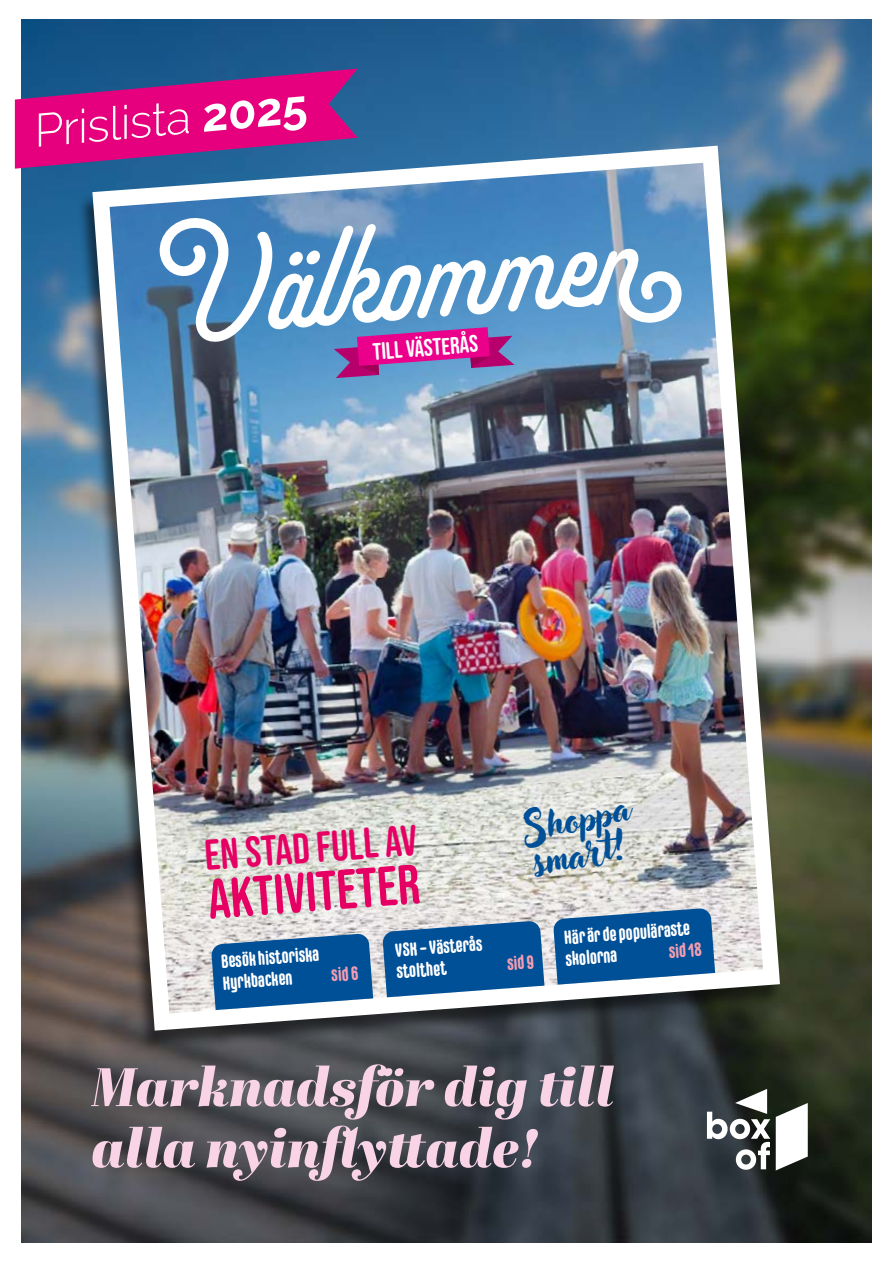
<style>
.page{position:relative;width:893px;height:1263px;background:#fff}
.page>*{position:absolute;margin:0;border:0;box-sizing:border-box;transform-origin:0 0}
.t1{font:700 150.75px "Selfie Neue Round";color:#fff}
.t2{font:55.8px "Bebas Neue Rounded";color:#e60064}
.t3{font:italic 54px/61.2px "Abril Fatface";color:#f9d3e6}
.t4{font:300 46.35px "Raleway";color:#fff}
.t5{font:43.05px "Bebas Neue Rounded";color:#e60064}
.t6{font:39.45px/35.5px "Adlery Pro";color:#005098}
.t7{font:23.85px "Bebas Neue Rounded";color:#fff}
.t8{font:700 18.9px/21.8px "Carl Marx";color:#fff}
.t9{font:700 18.9px "Carl Marx";color:#f39db0}
.s1{font-weight:700}
</style>
<div class="page">
<img style="left:22px;top:19px;width:849px;height:1224px">
<svg style="left:15px;top:69px;width:343px;height:100px;background:#b61781"></svg>
<div style="left:77px;top:148px;width:706px;height:903px;background:#000;opacity:.55"></div>
<img style="left:92px;top:146px;width:688px;height:885px">
<img style="left:110px;top:163px;width:653px;height:850px">
<svg style="left:334px;top:327px;width:180px;height:51px;background:#a544a3"></svg>
<svg style="left:211px;top:933px;width:162px;height:77px;background:#2a6ba6"></svg>
<svg style="left:382px;top:921px;width:162px;height:76px;background:#2769a5"></svg>
<svg style="left:553px;top:908px;width:162px;height:77px;background:#2a6ba6"></svg>
<svg style="left:776px;top:1103px;width:32px;height:67px"></svg>
<svg style="left:707px;top:1089px;width:63px;height:81px"></svg>
<h3 class="t4" style="left:31px;top:104px;width:276px;rotate:-5deg">Prislista <span class="s1">2025</span></h3>
<h1 class="t1" style="left:146px;top:196px;width:524px;rotate:-4deg">Välkommen</h1>
<p class="t7" style="left:372px;top:338px;width:107px;rotate:-4deg">Till Västerås</p>
<h3 class="t5" style="left:203px;top:830px;width:214px;rotate:-4deg">En stad full av</h3>
<h2 class="t2" style="left:206px;top:867px;width:214px;rotate:-4deg">aktiviteter</h2>
<p class="t8" style="left:220px;top:950px;width:100px;rotate:-4deg">Besök historiska<br>Kyrkbacken</p>
<p class="t9" style="left:331px;top:964px;width:28px;rotate:-4deg">sid 6</p>
<p class="t8" style="left:394px;top:939px;width:89px;rotate:-4deg">VSK – Västerås stolthet</p>
<h3 class="t6" style="left:520px;top:812px;width:110px;rotate:-13deg">Shoppa smart!</h3>
<p class="t9" style="left:507px;top:953px;width:28px;rotate:-4deg">sid 9</p>
<p class="t8" style="left:563px;top:926px;width:128px;rotate:-4deg">Här är de populäraste skolorna</p>
<p class="t9" style="left:668px;top:941px;width:35px;rotate:-4deg">sid 18</p>
<h3 class="t3" style="left:91px;top:1054px;width:524px">Marknadsför dig till alla nyinflyttade!</h3>
</div>
